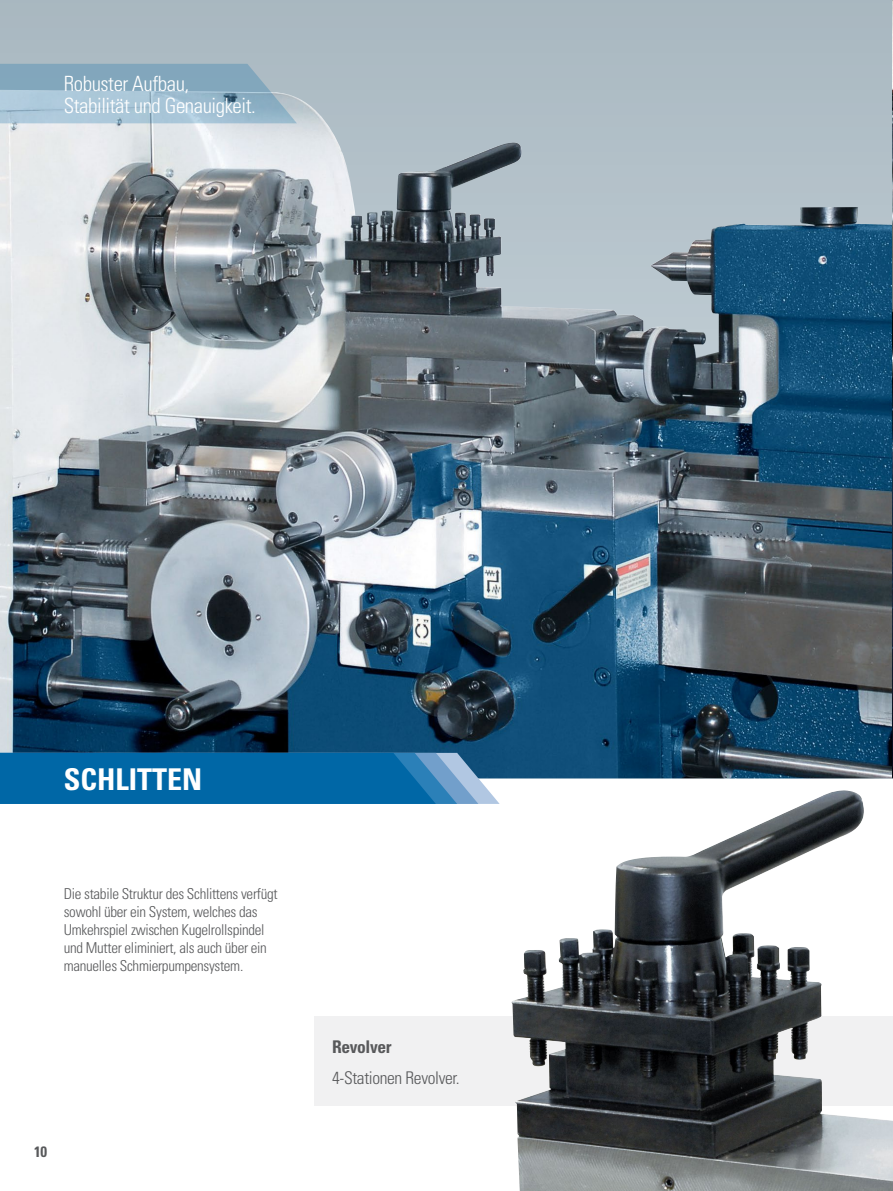
<style>
.page{position:relative;width:893px;height:1191px;background:#fff}
.page>*{position:absolute;margin:0;border:0;box-sizing:border-box;transform-origin:0 0}
.t1{font:700 condensed 30px "Univers";color:#fff}
.t2{font:300 condensed 21px/22.5px "Univers";letter-spacing:-.02em;color:#fff}
.t3{font:300 condensed 17.4px "Univers";letter-spacing:-.02em;color:#58595b}
.t4{font:700 condensed 17.4px "Univers";letter-spacing:-.02em;color:#58595b}
.t5{font:300 condensed 15px/18px "Univers";letter-spacing:-.02em;color:#58595b}
.t6{font:700 condensed 15px "Univers";color:#58595b}
</style>
<div class="page">
<svg style="left:0;top:0;width:892px;height:161px;background:#b1bfc7"></svg>
<img style="left:0;top:161px;width:892px;height:617px">
<img style="left:892px;top:0;width:1px;height:778px">
<div style="left:315px;top:1016px;width:578px;height:90px;background:#f1f1f2"></div>
<svg style="left:0;top:64px;width:297px;height:59px;background:#97b6c9"></svg>
<svg style="left:0;top:753px;width:500px;height:51px;background:#116faa"></svg>
<img style="left:512px;top:795px;width:381px;height:396px">
<h2 class="t2" style="left:64px;top:72px;width:193px">Robuster Aufbau,<br>Stabilität und Genauigkeit.</h2>
<h1 class="t1" style="left:64px;top:761px;width:140px">SCHLITTEN</h1>
<p class="t5" style="left:64px;top:885px;width:215px">Die stabile Struktur des Schlittens verfügt sowohl über ein System, welches das Umkehrspiel zwischen Kugelrollspindel und Mutter eliminiert, als auch über ein manuelles Schmierpumpensystem.</p>
<p class="t6" style="left:34px;top:1142px;width:15px">10</p>
<p class="t4" style="left:332px;top:1036px;width:61px">Revolver</p>
<p class="t3" style="left:332px;top:1067px;width:129px">4-Stationen Revolver.</p>
</div>
